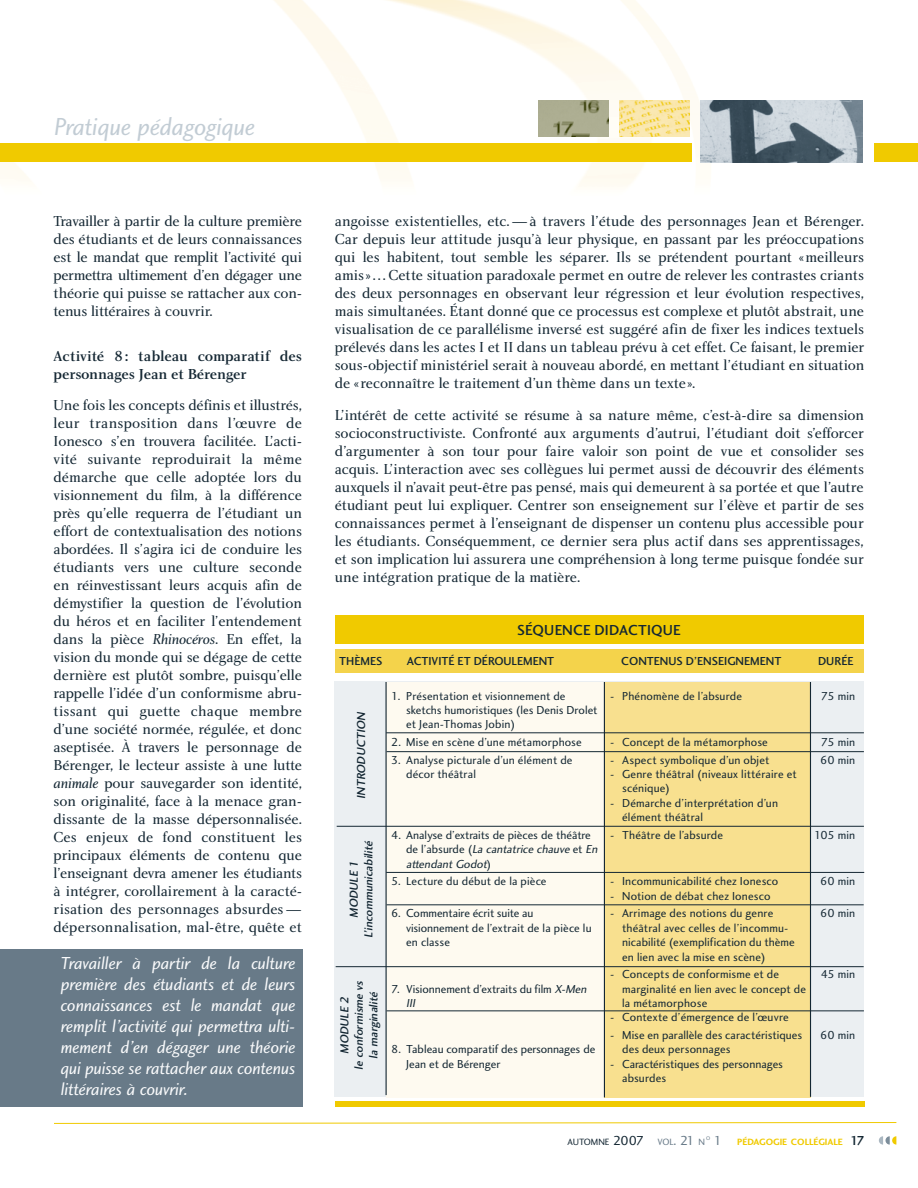
<style>
.page{position:relative;width:918px;height:1188px;background:#fff}
.page>*{position:absolute;margin:0;border:0;box-sizing:border-box;transform-origin:0 0}
.t1{font:25.5px "Charlotte Sans Book Italic Plain";letter-spacing:-.01em;color:#c2ccd4}
.t2{font:18px/21px "Charlotte Sans Book Italic Plain";letter-spacing:-.015em;color:#f9fafb;text-align:justify}
.t3{font:15px/18px "Charlotte Book Plain";letter-spacing:-.01em;color:#142733;text-align:justify}
.t4{font:15px/18px "Charlotte Medium Plain";letter-spacing:-.02em;color:#142733}
.t5{font:15px "Charlotte Sans Medium Plain";letter-spacing:.015em;color:#142733}
.t6{font:12px/14.4px "Charlotte Sans Book Plain";letter-spacing:.01em;color:#142733}
.t7{font:italic 12px/14.4px "Charlotte Sans Medium Plain";color:#142733;text-align:center}
.t8{font:12px "Charlotte Sans Medium Plain";color:#142733}
.t9{font:9.45px "Charlotte Sans Bold Plain";color:#f0ca00}
.t10{font:9.45px "Charlotte Sans Book Plain";color:#142733}
.t11{font:5.55px "Charlotte Sans Book Plain";color:#687a88}
.s1{font-family:"Charlotte Book Italic Plain"}
.s2{font-style:italic}
.s3{font-size:13.5px}
.s4{color:#687a88}
.s5{font-size:13.5px;color:#687a88}
.s6{font-family:"Charlotte Sans Book Plain";font-size:13.5px;color:#687a88}
.s7{font-family:"Charlotte Sans Medium Plain";font-size:13.5px;color:#142733}
</style>
<div class="page">
<img style="left:0;top:0;width:918px;height:187px">
<img style="left:701px;top:101px;width:162px;height:61px">
<img style="left:538px;top:101px;width:71px;height:36px">
<img style="left:619px;top:101px;width:70px;height:36px">
<div style="left:0;top:950px;width:302px;height:157px;background:#687a88"></div>
<svg style="left:54px;top:1122px;width:843px;height:2px;background:#f7e37f"></svg>
<div style="left:875px;top:144px;width:43px;height:18px;background:#f0ca00"></div>
<div style="left:0;top:144px;width:691px;height:18px;background:#f0ca00"></div>
<svg style="left:879px;top:1136px;width:17px;height:9px"></svg>
<div style="left:336px;top:616px;width:528px;height:28px;background:#f0ca00"></div>
<div style="left:335px;top:1101px;width:529px;height:6px;background:#f0ca00"></div>
<div style="left:335px;top:682px;width:529px;height:415px;background:#ebeff2"></div>
<div style="left:593px;top:682px;width:217px;height:415px;background:#f8e08f"></div>
<div style="left:387px;top:682px;width:217px;height:416px;background:#fefaf0"></div>
<div style="left:336px;top:649px;width:528px;height:24px;background:#f4d34b"></div>
<hr style="left:386px;top:682px;width:1px;height:413px;background:#142733">
<hr style="left:386px;top:733px;width:478px;height:1px;background:#142733">
<hr style="left:387px;top:751px;width:477px;height:1px;background:#142733">
<hr style="left:386px;top:872px;width:478px;height:1px;background:#142733">
<hr style="left:387px;top:905px;width:477px;height:1px;background:#142733">
<hr style="left:337px;top:826px;width:527px;height:1px;background:#142733">
<hr style="left:387px;top:1011px;width:477px;height:1px;background:#142733">
<hr style="left:336px;top:966px;width:528px;height:1px;background:#142733">
<hr style="left:604px;top:682px;width:1px;height:415px;background:#142733">
<hr style="left:810px;top:682px;width:1px;height:415px;background:#142733">
<h1 class="t1" style="left:54px;top:116px;width:203px">Pratique pédagogique</h1>
<p class="t3" style="left:54px;top:213px;width:250px">Travailler à partir de la culture première des étudiants et de leurs connaissances est le mandat que remplit l’activité qui permettra ultimement d’en dégager une théorie qui puisse se rattacher aux con&shy;tenus littéraires à couvrir.</p>
<p class="t3" style="left:335px;top:213px;width:531px">angoisse existentielles, etc. — à travers l’étude des personnages Jean et Bérenger.<br>Car depuis leur attitude jusqu’à leur physique, en passant par les préoccupations qui les habitent, tout semble les séparer. Ils se prétendent pourtant « meilleurs amis » … Cette situation paradoxale permet en outre de relever les contrastes criants des deux personnages en observant leur régression et leur évolution respectives, mais simultanées. Étant donné que ce processus est complexe et plutôt abstrait, une visualisation de ce parallélisme inversé est suggéré afin de fixer les indices textuels prélevés dans les actes I et II dans un tableau prévu à cet effet. Ce faisant, le premier sous-objectif ministériel serait à nouveau abordé, en mettant l’étudiant en situation de «reconnaître le traitement d’un thème dans un texte».</p>
<p class="t3" style="left:335px;top:407px;width:531px">L’intérêt de cette activité se résume à sa nature même, c’est-à-dire sa dimension socioconstructiviste. Confronté aux arguments d’autrui, l’étudiant doit s’efforcer d’argumenter à son tour pour faire valoir son point de vue et consolider ses acquis. L’interaction avec ses collègues lui permet aussi de découvrir des éléments auxquels il n’avait peut-être pas pensé, mais qui demeurent à sa portée et que l’autre étudiant peut lui expliquer. Centrer son enseignement sur l’élève et partir de ses connaissances permet à l’enseignant de dispenser un contenu plus accessible pour les étudiants. Conséquemment, ce dernier sera plus actif dans ses apprentissages, et son implication lui assurera une compréhension à long terme puisque fondée sur une intégration pratique de la matière.</p>
<p class="t4" style="left:54px;top:348px;width:250px">Activité 8 : tableau comparatif des personnages Jean et Bérenger</p>
<p class="t3" style="left:54px;top:398px;width:250px">Une fois les concepts définis et illustrés, leur transposition dans l’œuvre de Ionesco s’en trouvera facilitée. L’acti&shy;vité suivante reproduirait la même démarche que celle adoptée lors du visionnement du film, à la différence près qu’elle requerra de l’étudiant un effort de contextualisation des notions abordées. Il s’agira ici de conduire les étudiants vers une culture seconde en réinvestissant leurs acquis afin de démystifier la question de l’évolution du héros et en faciliter l’entendement dans la pièce <span class="s1">Rhinocéros</span>. En effet, la vision du monde qui se dégage de cette dernière est plutôt sombre, puisqu’elle rappelle l’idée d’un conformisme abru&shy;tissant qui guette chaque membre d’une société normée, régulée, et donc aseptisée. À travers le personnage de Bérenger, le lecteur assiste à une lutte <span class="s1">animale</span> pour sauvegarder son identité, son originalité, face à la menace gran&shy;dissante de la masse dépersonnalisée.<br>Ces enjeux de fond constituent les principaux éléments de contenu que l’enseignant devra amener les étudiants à intégrer, corollairement à la caracté&shy;risation des personnages absurdes — dépersonnalisation, mal-être, quête et</p>
<p class="t5" style="left:517px;top:624px;width:165px">SÉQUENCE DIDACTIQUE</p>
<p class="t8" style="left:339px;top:657px;width:45px">THÈMES</p>
<p class="t8" style="left:407px;top:657px;width:149px">ACTIVITÉ ET DÉROULEMENT</p>
<p class="t8" style="left:621px;top:657px;width:162px">CONTENUS D’ENSEIGNEMENT</p>
<p class="t8" style="left:818px;top:657px;width:37px">DURÉE</p>
<p class="t6" style="left:406px;top:690px;width:193px;text-indent:-15px">1. Présentation et visionnement de sketchs humoristiques (les Denis Drolet et Jean-Thomas Jobin)</p>
<p class="t6" style="left:391px;top:736px;width:192px">2. Mise en scène d’une métamorphose</p>
<p class="t6" style="left:406px;top:754px;width:168px;text-indent:-15px">3. Analyse picturale d’un élément de décor théâtral</p>
<p class="t6" style="left:610px;top:690px;width:133px">- Phénomène de l’absurde</p>
<p class="t6" style="left:610px;top:736px;width:159px">- Concept de la métamorphose</p>
<p class="t6" style="left:610px;top:754px;width:161px">- Aspect symbolique d’un objet</p>
<p class="t6" style="left:622px;top:768px;width:176px;text-indent:-12px">- Genre théâtral (niveaux littéraire et scénique)</p>
<p class="t6" style="left:622px;top:797px;width:157px;text-indent:-12px">- Démarche d’interprétation d’un élément théâtral</p>
<p class="t6" style="left:610px;top:829px;width:115px">- Théâtre de l’absurde</p>
<p class="t6" style="left:610px;top:875px;width:170px">- Incommunicabilité chez Ionesco</p>
<p class="t6" style="left:610px;top:890px;width:162px">- Notion de débat chez Ionesco</p>
<p class="t6" style="left:622px;top:907px;width:174px;text-indent:-12px">- Arrimage des notions du genre théâtral avec celles de l’incommu&shy;nicabilité (exemplification du thème en lien avec la mise en scène)</p>
<p class="t6" style="left:622px;top:968px;width:185px;text-indent:-12px">- Concepts de conformisme et de marginalité en lien avec le concept de la métamorphose</p>
<p class="t6" style="left:610px;top:1011px;width:180px">- Contexte d’émergence de l’œuvre</p>
<p class="t6" style="left:622px;top:1029px;width:182px;text-indent:-12px">- Mise en parallèle des caractéristiques des deux personnages</p>
<p class="t6" style="left:622px;top:1058px;width:162px;text-indent:-12px">- Caractéristiques des personnages absurdes</p>
<p class="t6" style="left:821px;top:690px;width:36px">75 min</p>
<p class="t6" style="left:820px;top:734px;width:37px;line-height:17.7px">75 min<br>60 min</p>
<p class="t7" style="left:355px;top:799px;width:90px;rotate:-90deg">INTRODUCTION</p>
<p class="t6" style="left:406px;top:829px;width:195px;text-indent:-15px">4. Analyse d’extraits de pièces de théâtre d e l ’ a b s u rd e ( <span class="s2">La cantatrice chauve</span> e t <span class="s2">En attendant Godot</span>)</p>
<p class="t6" style="left:391px;top:875px;width:157px">5. Lecture du début de la pièce</p>
<p class="t6" style="left:406px;top:907px;width:187px;text-indent:-15px">6. Commentaire écrit suite au visionnement de l’extrait de la pièce lu en classe</p>
<p class="t6" style="left:406px;top:983px;width:184px;text-indent:-15px">7. Visionnement d’extraits du film <span class="s2">X-Men<br>III</span></p>
<p class="t6" style="left:406px;top:1043px;width:191px;text-indent:-15px">8. Tableau comparatif des personnages de<br>Jean et de Bérenger</p>
<p class="t6" style="left:814px;top:829px;width:43px">105 min</p>
<p class="t6" style="left:820px;top:875px;width:37px">60 min</p>
<p class="t6" style="left:820px;top:907px;width:37px">60 min</p>
<p class="t7" style="left:348px;top:938px;width:101px;rotate:-90deg">MODULE 1<br>L’incommunicabilité</p>
<p class="t2" style="left:61px;top:954px;width:236px">Travailler à partir de la culture première des étudiants et de leurs connaissances est le mandat que remplit l’activité qui permettra ulti&shy;mement d’en dégager une théorie qui puisse se rattacher aux contenus littéraires à couvrir.</p>
<p class="t6" style="left:821px;top:968px;width:36px">45 min</p>
<p class="t7" style="left:338px;top:1070px;width:92px;rotate:-90deg">MODULE 2<br>le conformisme vs la marginalité</p>
<p class="t6" style="left:820px;top:1029px;width:37px">60 min</p>
<p class="t10" style="left:568px;top:1138px;width:139px">AUTOMNE <span class="s3">2007</span> <span class="s4">VOL</span><span class="s5">. 21</span> <span class="s4">N</span></p>
<p class="t11" style="left:706px;top:1136px;width:6px">O</p>
<p class="t9" style="left:714px;top:1138px;width:152px"><span class="s6">1</span> PÉDAGOGIE COLLÉGIALE <span class="s7">17</span></p>
</div>
